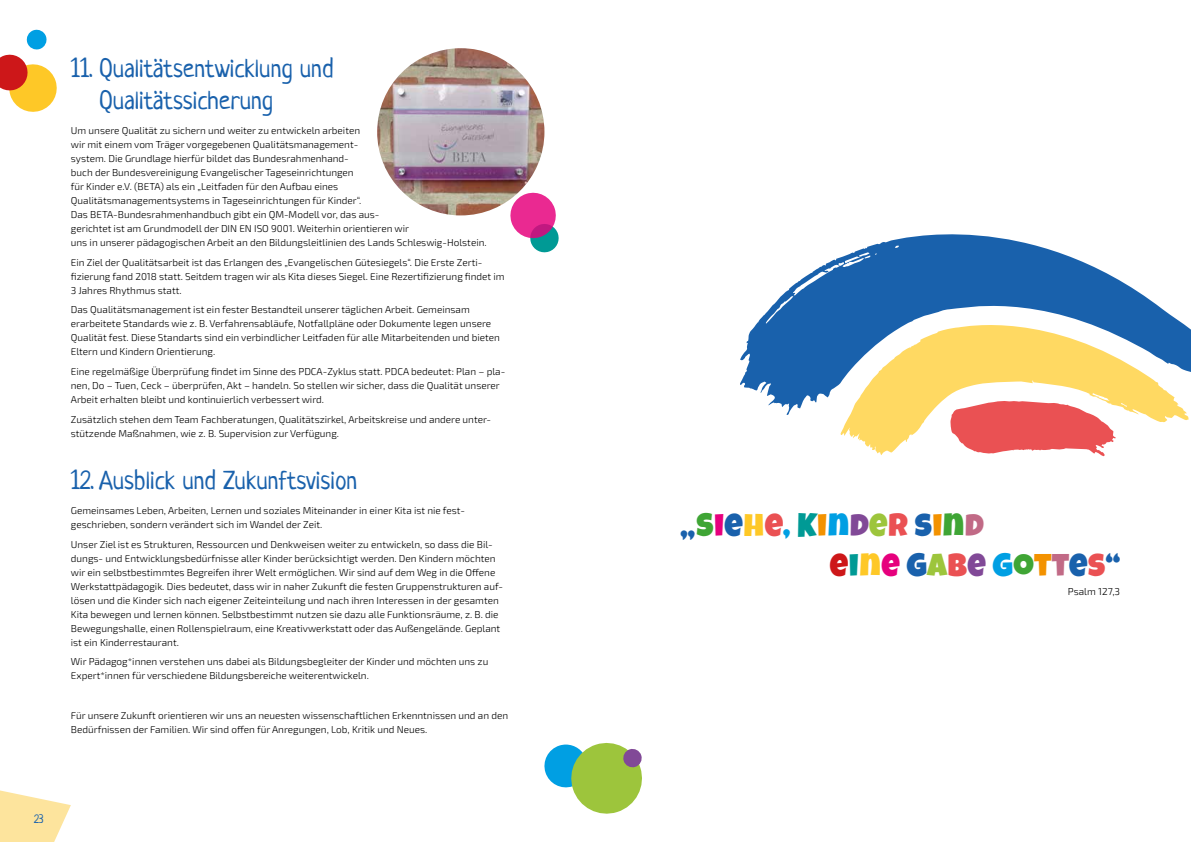
<style>
.page{position:relative;width:1191px;height:842px;background:#fff}
.page>*{position:absolute;margin:0;border:0;box-sizing:border-box;transform-origin:0 0}
.t1{font:32px/40px "Luckiest Guy";letter-spacing:.025em;color:#1961ac}
.t2{font:26px/32px "Neucha";color:#1961ac}
.t3{font:12px "Neucha";color:#1961ac}
.t4{font:300 10px/14px "Exo 2";color:#000}
.s1{color:#3fa535}
.s2{color:#e6007d}
.s3{color:#fec827}
.s4{color:#ea5153}
.s5{color:#009fe3}
.s6{color:#009a95}
.s7{color:#f39200}
.s8{color:#814997}
.s9{color:#9dc53c}
.s10{color:#c16a86}
.s11{color:#cd1719}
</style>
<div class="page">
<img style="left:377px;top:48px;width:167px;height:167px;border-radius:84px">
<svg style="left:544px;top:743px;width:98px;height:71px"></svg>
<svg style="left:509px;top:192px;width:50px;height:61px"></svg>
<svg style="left:0;top:29px;width:57px;height:83px"></svg>
<svg style="left:840px;top:415px;width:348px;height:40px"></svg>
<svg style="left:740px;top:234px;width:451px;height:181px"></svg>
<svg style="left:0;top:790px;width:71px;height:52px"></svg>
<h2 class="t2" style="left:99px;top:52px;width:236px;text-indent:-28px">11. Qualitätsentwicklung und<br>Qualitätssicherung</h2>
<p class="t4" style="left:71px;top:123px;width:417px">Um unsere Qualität zu sichern und weiter zu entwickeln arbeiten<br>wir mit einem vom Träger vorgegebenen Qualitätsmanagement-<br>system. Die Grundlage hierfür bildet das Bundesrahmenhand-<br>buch der Bundesvereinigung Evangelischer Tageseinrichtungen<br>für Kinder e.V. (BETA) als ein „Leitfaden für den Aufbau eines<br>Qualitätsmanagementsystems in Tageseinrichtungen für Kinder“.<br>Das BETA-Bundesrahmenhandbuch gibt ein QM-Modell vor, das aus-<br>gerichtet ist am Grundmodell der DIN EN ISO 9001. Weiterhin orientieren wir<br>uns in unserer pädagogischen Arbeit an den Bildungsleitlinien des Lands Schleswig-Holstein.</p>
<p class="t4" style="left:71px;top:255px;width:435px">Ein Ziel der Qualitätsarbeit ist das Erlangen des „Evangelischen Gütesiegels“. Die Erste Zerti&shy;fizierung fand 2018 statt. Seitdem tragen wir als Kita dieses Siegel. Eine Rezertifizierung findet im<br>3 Jahres Rhythmus statt.</p>
<p class="t4" style="left:71px;top:302px;width:430px">Das Qualitätsmanagement ist ein fester Bestandteil unserer täglichen Arbeit. Gemeinsam erarbeitete Standards wie z. B. Verfahrensabläufe, Notfallpläne oder Dokumente legen unsere Qualität fest. Diese Standarts sind ein verbindlicher Leitfaden für alle Mitarbeitenden und bieten Eltern und Kindern Orientierung.</p>
<p class="t4" style="left:71px;top:364px;width:436px">Eine regelmäßige Überprüfung findet im Sinne des PDCA-Zyklus statt. PDCA bedeutet: Plan – pla&shy;nen, Do – Tuen, Ceck – überprüfen, Akt – handeln. So stellen wir sicher, dass die Qualität unserer<br>Arbeit erhalten bleibt und kontinuierlich verbessert wird.</p>
<p class="t4" style="left:71px;top:412px;width:422px">Zusätzlich stehen dem Team Fachberatungen, Qualitätszirkel, Arbeitskreise und andere unter&shy;stützende Maßnahmen, wie z. B. Supervision zur Verfügung.</p>
<h2 class="t2" style="left:71px;top:464px;width:288px">12. Ausblick und Zukunftsvision</h2>
<p class="t4" style="left:71px;top:503px;width:396px">Gemeinsames Leben, Arbeiten, Lernen und soziales Miteinander in einer Kita ist nie fest&shy;geschrieben, sondern verändert sich im Wandel der Zeit.</p>
<p class="t4" style="left:71px;top:537px;width:434px">Unser Ziel ist es Strukturen, Ressourcen und Denkweisen weiter zu entwickeln, so dass die Bil&shy;dungs- und Entwicklungsbedürfnisse aller Kinder berücksichtigt werden. Den Kindern möchten wir ein selbstbestimmtes Begreifen ihrer Welt ermöglichen. Wir sind auf dem Weg in die Offene Werkstattpädagogik. Dies bedeutet, dass wir in naher Zukunft die festen Gruppenstrukturen auf&shy;lösen und die Kinder sich nach eigener Zeiteinteilung und nach ihren Interessen in der gesamten Kita bewegen und lernen können. Selbstbestimmt nutzen sie dazu alle Funktionsräume, z. B. die Bewegungshalle, einen Rollenspielraum, eine Kreativwerkstatt oder das Außengelände. Geplant ist ein Kinderrestaurant.</p>
<p class="t4" style="left:71px;top:654px;width:419px">Wir Pädagog*innen verstehen uns dabei als Bildungsbegleiter der Kinder und möchten uns zu<br>Expert*innen für verschiedene Bildungsbereiche weiterentwickeln.</p>
<p class="t4" style="left:71px;top:708px;width:439px">Für unsere Zukunft orientieren wir uns an neuesten wissenschaftlichen Erkenntnissen und an den<br>Bedürfnissen der Familien. Wir sind offen für Anregungen, Lob, Kritik und Neues.</p>
<p class="t3" style="left:34px;top:811px;width:11px">23</p>
<h1 class="t1" style="left:830px;top:505px;width:292px;text-indent:-149px">„<span class="s1">S</span><span class="s2">I</span>E<span class="s3">H</span><span class="s4">E</span><span class="s5">,</span> <span class="s6">K</span><span class="s7">I</span><span class="s5">N</span><span class="s8">D</span><span class="s9">E</span><span class="s4">R</span> S<span class="s7">I</span><span class="s1">N</span><span class="s10">D<br></span><span class="s11">E</span><span class="s6">I</span><span class="s3">N</span><span class="s2">E</span> G<span class="s9">A</span><span class="s4">B</span><span class="s8">E</span> <span class="s5">G</span><span class="s1">O</span><span class="s7">T</span><span class="s10">T</span>E<span class="s4">S</span>“</h1>
<p class="t4" style="left:1068px;top:584px;width:54px">Psalm 127,3</p>
</div>
